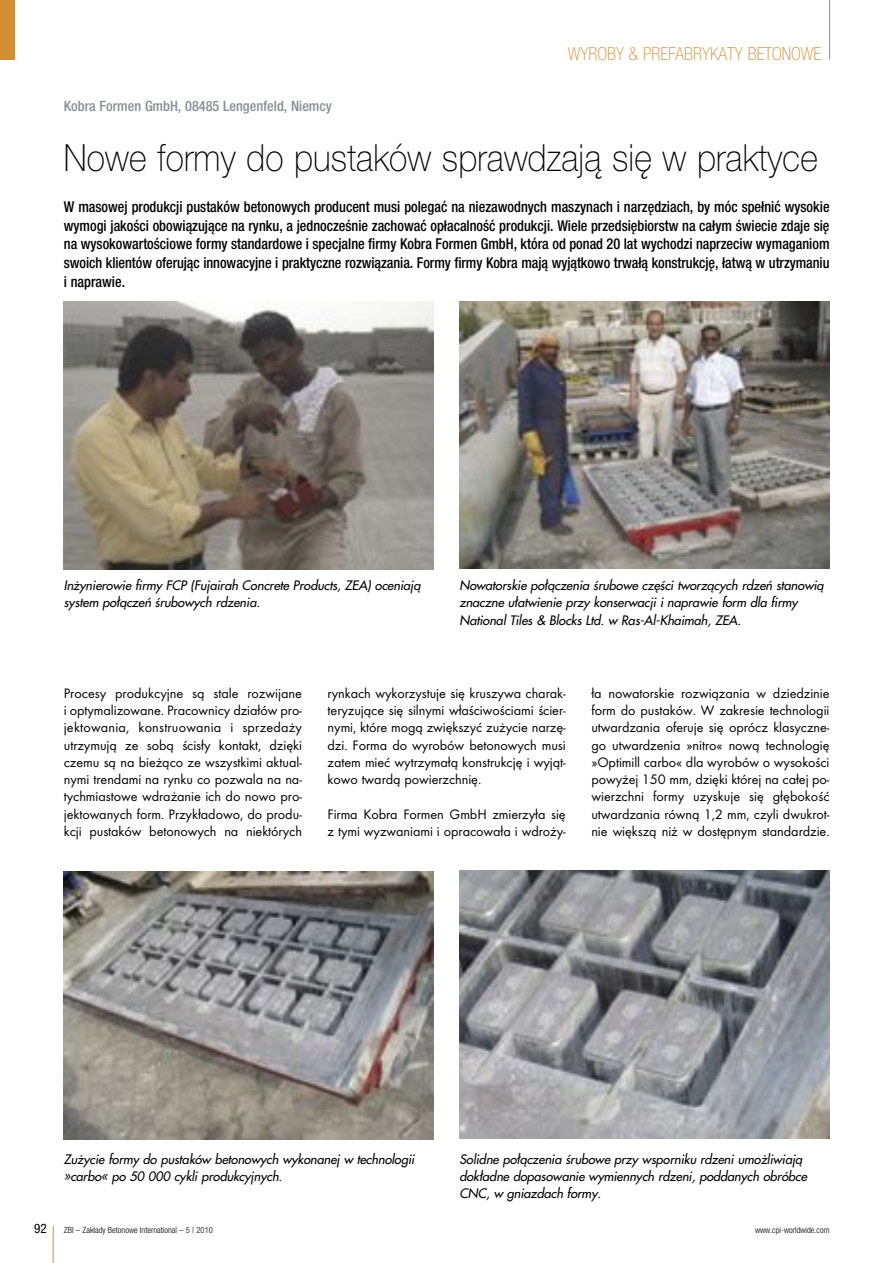
<style>
.page{position:relative;width:893px;height:1263px;background:#fff}
.page>*{position:absolute;margin:0;border:0;box-sizing:border-box;transform-origin:0 0}
.t1{font:100 37.5px "Helvetica Neue";letter-spacing:.005em;color:#000;scale:.9 1}
.t2{font:18px "Helvetica Neue Thin Cond";color:#d48e35}
.t3{font:15px/18.8px "Helvetica Neue Medium Cond";letter-spacing:-.005em;color:#000;text-align:justify;scale:.95 1}
.t4{font:14.25px/17.2px "Futura TCE";letter-spacing:-.005em;color:#000;text-align:justify}
.t5{font:14.25px "Helvetica Neue Medium Cond";color:#859094}
.t6{font:13.05px "Helvetica Neue Condensed";color:#000}
.t7{font:italic 12.75px/17.2px "Futura";letter-spacing:-.005em;color:#000}
.t8{font:8.55px "Helvetica Neue Light Cond";color:#000}
</style>
<div class="page">
<hr style="left:53px;top:1226px;width:1px;height:37px;background:#d48e35">
<hr style="left:829px;top:0;width:1px;height:60px;background:#859094">
<div style="left:0;top:0;width:15px;height:60px;background:#d48e35"></div>
<img style="left:64px;top:301px;width:370px;height:268px">
<img style="left:459px;top:301px;width:370px;height:267px">
<img style="left:64px;top:872px;width:370px;height:268px">
<img style="left:459px;top:870px;width:370px;height:268px">
<p class="t5" style="left:64px;top:98px;width:269px">Kobra Formen GmbH, 08485 Lengenfeld, Niemcy</p>
<p class="t2" style="left:567px;top:42px;width:255px">WYROBY &amp; PREFABRYKATY BETONOWE</p>
<h1 class="t1" style="left:64px;top:136px;width:839px">Nowe formy do pustaków sprawdzają się w praktyce</h1>
<p class="t3" style="left:64px;top:197px;width:807px">W masowej produkcji pustaków betonowych producent musi polegać na niezawodnych maszynach i narzędziach, by móc spełnić wysokie wymogi jakości obowiązujące na rynku, a jednocześnie zachować opłacalność produkcji. Wiele przedsiębiorstw na całym świecie zdaje się na wysokowartościowe formy standardowe i specjalne firmy Kobra Formen GmbH, która od ponad 20 lat wychodzi naprzeciw wymaganiom swoich klientów oferując innowacyjne i praktyczne rozwiązania. Formy firmy Kobra mają wyjątkowo trwałą konstrukcję, łatwą w utrzymaniu i naprawie.</p>
<p class="t7" style="left:64px;top:577px;width:358px">Inżynierowie firmy FCP (Fujairah Concrete Products, ZEA) oceniają system połączeń śrubowych rdzenia.</p>
<p class="t7" style="left:459px;top:577px;width:366px">Nowatorskie połączenia śrubowe części tworzących rdzeń stanowią znaczne ułatwienie przy konserwacji i naprawie form dla firmy<br>National Tiles &amp; Blocks Ltd. w Ras-Al-Khaimah, ZEA.</p>
<p class="t4" style="left:64px;top:684px;width:240px">Procesy produkcyjne są stale rozwijane i op tymalizowane. Pracownicy działów pro&shy;jektowania, konstruowania i sprzedaży utrzymują ze sobą ścisły kontakt, dzięki czemu są na bieżąco ze wszystkimi aktual&shy;nymi trendami na rynku co pozwala na na - tychmiastowe wdrażanie ich do nowo pro&shy;je ktowanych form. Przykładowo, do produ - kcji pustaków betonowych na niektórych</p>
<p class="t4" style="left:327px;top:684px;width:240px">rynkach wykorzystuje się kruszywa charak&shy;te ryzujące się silnymi właściwościami ścier&shy;nymi, które mogą zwiększyć zużycie narzę&shy;dzi. Forma do wyrobów betonowych musi zatem mieć wytrzymałą konstrukcję i wyjąt&shy;kowo twardą powierzchnię.</p>
<p class="t4" style="left:327px;top:805px;width:240px">Firma Kobra Formen GmbH zmierzyła się z tymi wyzwaniami i opracowała i wdroży-</p>
<p class="t4" style="left:591px;top:684px;width:240px">ła nowatorskie rozwiązania w dziedzinie form do pustaków. W zakresie technologii utwardzania oferuje się oprócz klasyczne&shy;go utwardzenia »nitro« nową technologię »Optimill carbo« dla wyrobów o wysokości powyżej 150 mm, dzięki której na całej po - wierzchni formy uzyskuje się głębokość utwardzania równą 1,2 mm, czyli dwukrot&shy;nie większą niż w dostępnym standardzie.</p>
<p class="t7" style="left:64px;top:1150px;width:352px">Zużycie formy do pustaków betonowych wykonanej w technologii »carbo« po 50 000 cykli produkcyjnych.</p>
<p class="t7" style="left:459px;top:1150px;width:349px">Solidne połączenia śrubowe przy wsporniku rdzeni umożliwiają dokładne dopasowanie wymiennych rdzeni, poddanych obróbce<br>CNC, w gniazdach formy.</p>
<p class="t6" style="left:34px;top:1220px;width:14px">92</p>
<p class="t8" style="left:64px;top:1224px;width:151px">ZBI – Zakłady Betonowe International – 5 | 2010</p>
<p class="t8" style="left:755px;top:1224px;width:76px">www.cpi-worldwide.com</p>
</div>
